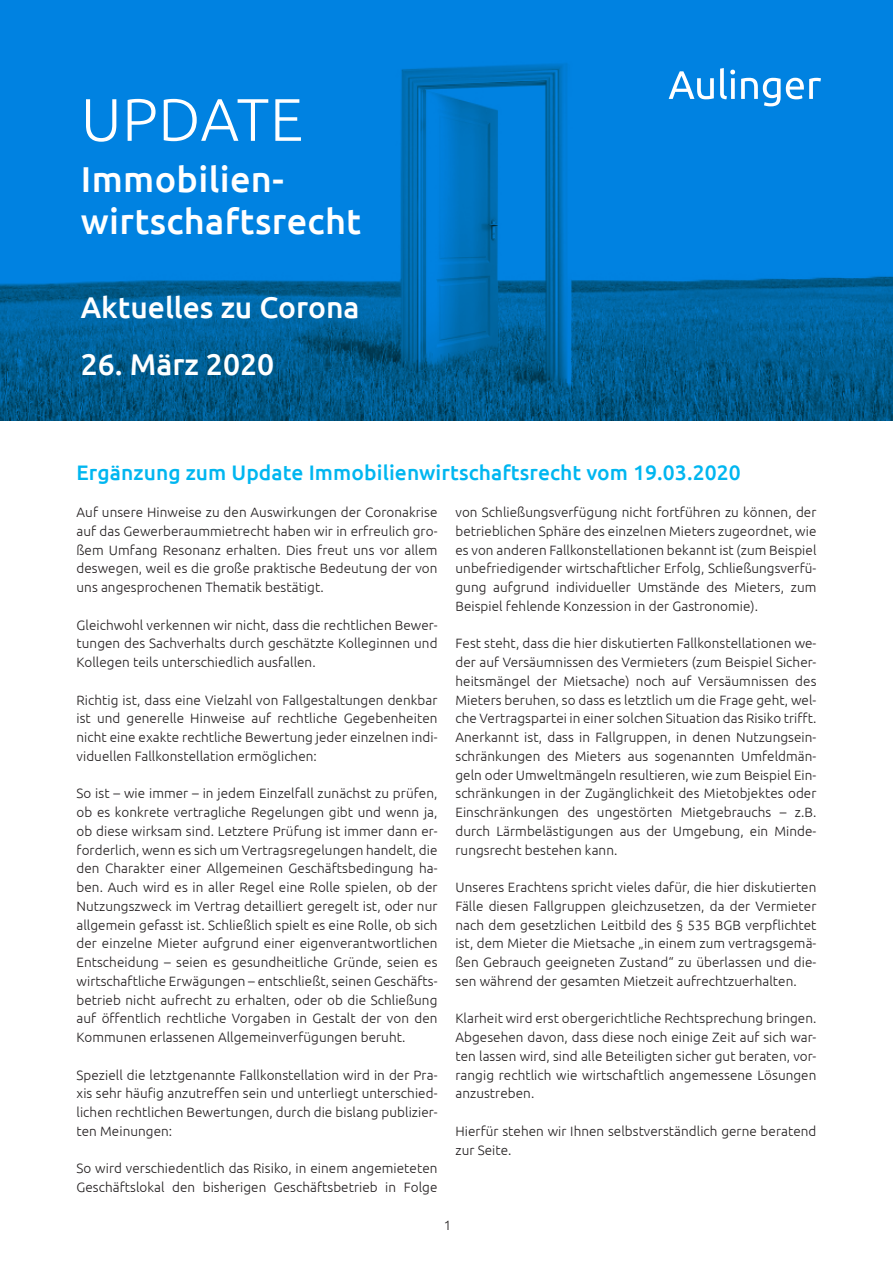
<style>
.page{position:relative;width:893px;height:1263px;background:#fff}
.page>*{position:absolute;margin:0;border:0;box-sizing:border-box;transform-origin:0 0}
.t1{font:300 60px "Ubuntu";letter-spacing:.01em;color:#fff}
.t2{font:500 36px "Ubuntu";letter-spacing:.01em;color:#fff}
.t3{font:500 30px "Ubuntu";color:#fff}
.Copy{font:500 21px "Ubuntu";letter-spacing:.005em;color:#00b6f0}
.Copy-2{font:300 13.5px/18.8px "Ubuntu";letter-spacing:.005em;color:#231f20;text-align:justify}
</style>
<div class="page">
<img style="left:0;top:0;width:893px;height:421px">
<svg style="left:669px;top:68px;width:152px;height:38px"></svg>
<p class="t1" style="left:81px;top:83px;width:224px">UPDATE</p>
<p class="t2" style="left:81px;top:156px;width:204px">Immobilien-</p>
<p class="t2" style="left:81px;top:198px;width:282px">wirtschaftsrecht</p>
<p class="t3" style="left:81px;top:288px;width:280px">Aktuelles zu Corona</p>
<p class="t3" style="left:81px;top:345px;width:195px">26. März 2020</p>
<p class="Copy" style="left:77px;top:459px;width:666px">Ergänzung zum Update Immobilienwirtschaftsrecht vom 19.03.2020</p>
<p class="Copy-2" style="left:77px;top:502px;width:362px">Auf unsere Hinweise zu den Auswirkungen der Coronakrise auf das Gewerberaummietrecht haben wir in erfreulich gro&shy;ßem Umfang Resonanz erhalten. Dies freut uns vor allem deswegen, weil es die große praktische Bedeutung der von uns angesprochenen Thematik bestätigt.</p>
<p class="Copy-2" style="left:77px;top:615px;width:362px">Gleichwohl verkennen wir nicht, dass die rechtlichen Bewer&shy;tungen des Sachverhalts durch geschätzte Kolleginnen und Kollegen teils unterschiedlich ausfallen.</p>
<p class="Copy-2" style="left:77px;top:690px;width:362px">Richtig ist, dass eine Vielzahl von Fallgestaltungen denkbar ist und generelle Hinweise auf rechtliche Gegebenheiten nicht eine exakte rechtliche Bewertung jeder einzelnen indi&shy;viduellen Fallkonstellation ermöglichen:</p>
<p class="Copy-2" style="left:77px;top:784px;width:362px">So ist – wie immer – in jedem Einzelfall zunächst zu prüfen, ob es konkrete vertragliche Regelungen gibt und wenn ja, ob diese wirksam sind. Letztere Prüfung ist immer dann er&shy;forderlich, wenn es sich um Vertragsregelungen handelt, die den Charakter einer Allgemeinen Geschäftsbedingung ha&shy;ben. Auch wird es in aller Regel eine Rolle spielen, ob der Nutzungszweck im Vertrag detailliert geregelt ist, oder nur allgemein gefasst ist. Schließlich spielt es eine Rolle, ob sich der einzelne Mieter aufgrund einer eigenverantwortlichen Entscheidung – seien es gesundheitliche Gründe, seien es wirtschaftliche Erwägungen – entschließt, seinen Geschäfts&shy;betrieb nicht aufrecht zu erhalten, oder ob die Schließung auf öffentlich rechtliche Vorgaben in Gestalt der von den Kommunen erlassenen Allgemeinverfügungen beruht.</p>
<p class="Copy-2" style="left:77px;top:1065px;width:362px">Speziell die letztgenannte Fallkonstellation wird in der Pra&shy;xis sehr häufig anzutreffen sein und unterliegt unterschied&shy;lichen rechtlichen Bewertungen, durch die bislang publizier&shy;ten Meinungen:</p>
<p class="Copy-2" style="left:77px;top:1159px;width:362px">So wird verschiedentlich das Risiko, in einem angemieteten<br>Geschäftslokal den bisherigen Geschäftsbetrieb in Folge</p>
<p class="Copy-2" style="left:455px;top:502px;width:362px">von Schließungsverfügung nicht fortführen zu können, der betrieblichen Sphäre des einzelnen Mieters zugeordnet, wie es von anderen Fallkonstellationen bekannt ist (zum Beispiel unbefriedigender wirtschaftlicher Erfolg, Schließungsverfü&shy;gung aufgrund individueller Umstände des Mieters, zum Beispiel fehlende Konzession in der Gastronomie).</p>
<p class="Copy-2" style="left:455px;top:634px;width:362px">Fest steht, dass die hier diskutierten Fallkonstellationen we&shy;der auf Versäumnissen des Vermieters (zum Beispiel Sicher&shy;heitsmängel der Mietsache) noch auf Versäumnissen des Mieters beruhen, so dass es letztlich um die Frage geht, wel&shy;che Vertragspartei in einer solchen Situation das Risiko trifft.<br>Anerkannt ist, dass in Fallgruppen, in denen Nutzungsein&shy;schränkungen des Mieters aus sogenannten Umfeldmän&shy;geln oder Umweltmängeln resultieren, wie zum Beispiel Ein&shy;schränkungen in der Zugänglichkeit des Mietobjektes oder Einschränkungen des ungestörten Mietgebrauchs – z.B. durch Lärmbelästigungen aus der Umgebung, ein Minde&shy;rungsrecht bestehen kann.</p>
<p class="Copy-2" style="left:455px;top:877px;width:362px">Unseres Erachtens spricht vieles dafür, die hier diskutierten Fälle diesen Fallgruppen gleichzusetzen, da der Vermieter nach dem gesetzlichen Leitbild des § 535 BGB verpflichtet ist, dem Mieter die Mietsache „in einem zum vertragsgemä&shy;ßen Gebrauch geeigneten Zustand“ zu überlassen und die&shy;sen während der gesamten Mietzeit aufrechtzuerhalten.</p>
<p class="Copy-2" style="left:455px;top:1009px;width:362px">Klarheit wird erst obergerichtliche Rechtsprechung bringen.<br>Abgesehen davon, dass diese noch einige Zeit auf sich war&shy;ten lassen wird, sind alle Beteiligten sicher gut beraten, vor&shy;rangig rechtlich wie wirtschaftlich angemessene Lösungen anzustreben.</p>
<p class="Copy-2" style="left:455px;top:1121px;width:362px">Hierfür stehen wir Ihnen selbstverständlich gerne beratend zur Seite.</p>
<p class="Copy-2" style="left:444px;top:1215px;width:9px">1</p>
</div>
